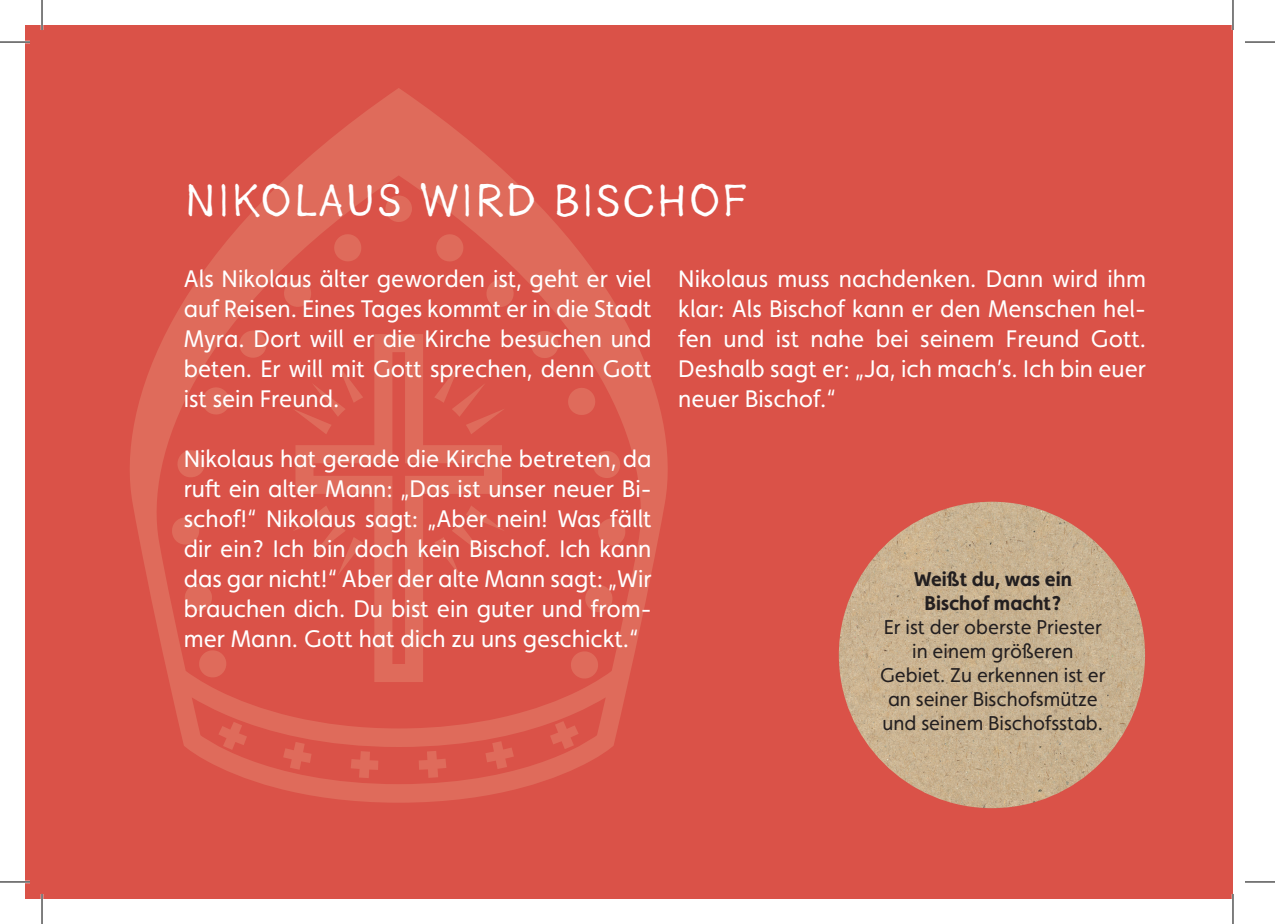
<style>
.page{position:relative;width:1275px;height:924px;background:#fff}
.page>*{position:absolute;margin:0;border:0;box-sizing:border-box;transform-origin:0 0}
.t1{font:48px "Goodlife Sans";color:#fff}
.t2{font:24px/30px "Faricy New";color:#fff;text-align:justify}
.t3{font:20px/24px "Faricy New";color:#231f20;text-align:center}
.s1{font-weight:700}
</style>
<div class="page">
<div style="left:25px;top:25px;width:1208px;height:873px;background:#da5248"></div>
<svg style="left:130px;top:88px;width:538px;height:714px"></svg>
<img style="left:839px;top:501px;width:306px;height:306px;border-radius:153px">
<hr style="left:0;top:41px;width:30px;height:2px;background:#fff">
<hr style="left:0;top:880px;width:30px;height:2px;background:#fff">
<hr style="left:41px;top:0;width:2px;height:30px;background:#fff">
<hr style="left:41px;top:893px;width:2px;height:30px;background:#fff">
<hr style="left:1231px;top:0;width:3px;height:30px;background:#fff">
<hr style="left:1231px;top:893px;width:3px;height:30px;background:#fff">
<hr style="left:0;top:42px;width:30px;height:1px;background:#000">
<hr style="left:1245px;top:42px;width:30px;height:1px;background:#000">
<hr style="left:0;top:881px;width:30px;height:1px;background:#000">
<hr style="left:1245px;top:881px;width:30px;height:1px;background:#000">
<hr style="left:42px;top:0;width:1px;height:30px;background:#000">
<hr style="left:42px;top:893px;width:1px;height:30px;background:#000">
<hr style="left:1232px;top:0;width:1px;height:30px;background:#000">
<hr style="left:1232px;top:893px;width:1px;height:30px;background:#000">
<p class="t1" style="left:184px;top:174px;width:566px">NIKOLAUS WIRD BISCHOF</p>
<p class="t2" style="left:184px;top:263px;width:469px">Als Nikolaus älter geworden ist, geht er viel auf Reisen. Eines Tages kommt er in die Stadt Myra. Dort will er die Kirche besuchen und beten. Er will mit Gott sprechen, denn Gott ist sein Freund.</p>
<p class="t2" style="left:184px;top:443px;width:469px">Nikolaus hat gerade die Kirche betreten, da ruft ein alter Mann: „Das ist unser neuer Bi&shy;schof!“ Nikolaus sagt: „Aber nein! Was fällt dir ein? Ich bin doch kein Bischof. Ich kann das gar nicht!“ Aber der alte Mann sagt: „Wir brauchen dich. Du bist ein guter und from&shy;mer Mann. Gott hat dich zu uns geschickt.“</p>
<p class="t2" style="left:678px;top:263px;width:469px">Nikolaus muss nachdenken. Dann wird ihm klar: Als Bischof kann er den Menschen hel&shy;fen und ist nahe bei seinem Freund Gott.<br>Deshalb sagt er: „Ja, ich mach’s. Ich bin euer neuer Bischof.“</p>
<p class="t3" style="left:880px;top:567px;width:227px"><span class="s1">Weißt du, was ein<br>Bischof macht?<br></span>Er ist der oberste Priester in einem größeren<br>Gebiet. Zu erkennen ist er an seiner Bischofsmütze und seinem Bischofsstab.</p>
</div>
